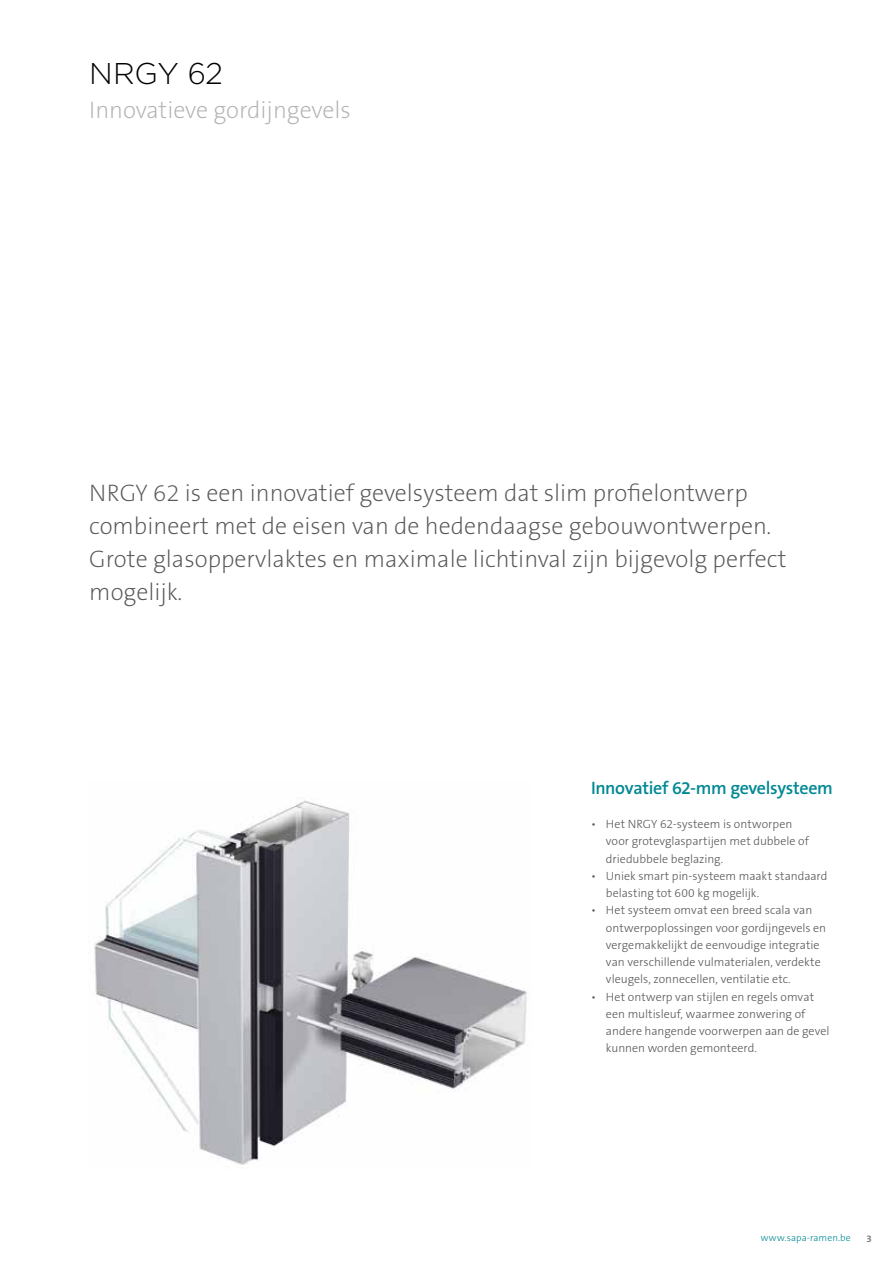
<style>
.page{position:relative;width:893px;height:1263px;background:#fff}
.page>*{position:absolute;margin:0;border:0;box-sizing:border-box;transform-origin:0 0}
.t1{font:300 30px "Gotham";letter-spacing:-.015em;color:#000}
.t2{font:200 24px/33px "The Sans B W2";color:#58585a}
.t3{font:200 24px "The Sans B W2";color:#b1b3b4}
.t4{font:600 18px "The Sans B W6";letter-spacing:-.02em;color:#008894}
.t5{font:300 12px/17.2px "The Sans B W3";color:#58585a}
.t6{font:300 9.75px "The Sans B W3";letter-spacing:.015em;color:#008894}
.t7{font:700 9.75px "The Sans B W7";color:#7e7b72}
</style>
<div class="page">
<img style="left:94px;top:797px;width:433px;height:368px">
<h1 class="t1" style="left:89px;top:54px;width:135px">NRGY 62</h1>
<h2 class="t3" style="left:89px;top:95px;width:263px">Innovatieve gordijngevels</h2>
<h2 class="t2" style="left:89px;top:476px;width:699px">NRGY 62 is een innovatief gevelsysteem dat slim profielontwerp combineert met de eisen van de hedendaagse gebouwontwerpen.<br>Grote glasoppervlaktes en maximale lichtinval zijn bijgevolg perfect mogelijk.</h2>
<h3 class="t4" style="left:591px;top:776px;width:243px">Innovatief 62-mm gevelsysteem</h3>
<p class="t5" style="left:606px;top:815px;width:205px;text-indent:-15px">• Het NRGY 62-systeem is ontworpen voor grotevglaspartijen met dubbele of driedubbele beglazing.</p>
<p class="t5" style="left:606px;top:867px;width:223px;text-indent:-15px">• Uniek smart pin-systeem maakt standaard belasting tot 600 kg mogelijk.</p>
<p class="t5" style="left:606px;top:902px;width:222px;text-indent:-15px">• Het systeem omvat een breed scala van ontwerpoplossingen voor gordijngevels en vergemakkelijkt de eenvoudige integratie van verschillende vulmaterialen, verdekte vleugels, zonnecellen, ventilatie etc.</p>
<p class="t5" style="left:606px;top:988px;width:225px;text-indent:-15px">• Het ontwerp van stijlen en regels omvat een multisleuf, waarmee zonwering of andere hangende voorwerpen aan de gevel kunnen worden gemonteerd.</p>
<p class="t6" style="left:761px;top:1232px;width:92px">www.sapa-ramen.be</p>
<p class="t7" style="left:866px;top:1232px;width:7px">3</p>
</div>
